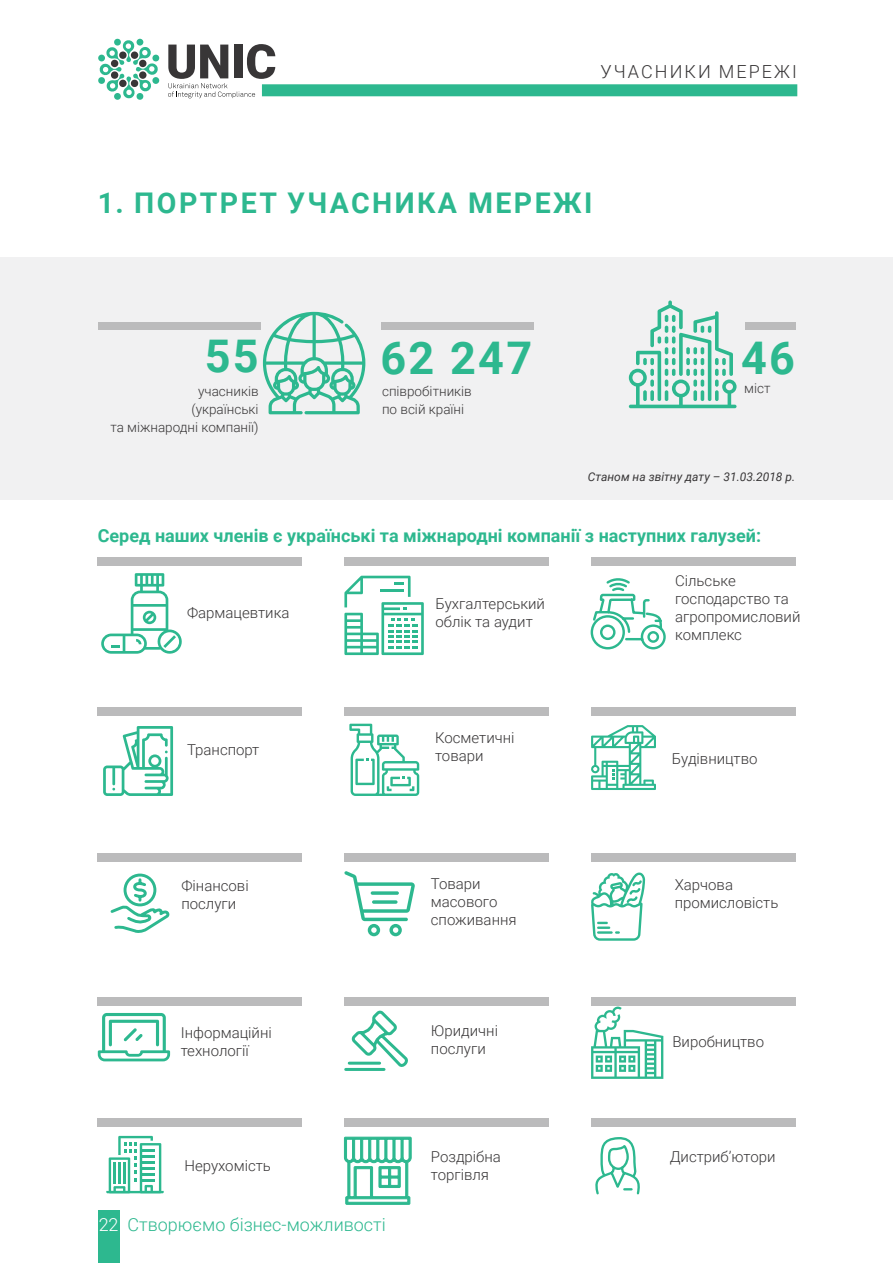
<style>
.page{position:relative;width:893px;height:1263px;background:#fff}
.page>*{position:absolute;margin:0;border:0;box-sizing:border-box;transform-origin:0 0}
.t1{font:700 45px "Roboto";letter-spacing:.05em;color:#2db88f}
.t2{font:700 28.5px "Roboto";letter-spacing:.085em;color:#2db88f}
.t3{font:700 18px "Roboto";color:#2db88f}
.t4{font:300 18px "Roboto";color:#2db88f}
.t5{font:300 18px "Roboto";letter-spacing:.115em;color:#383637}
.t6{font:300 15px/18px "Roboto";color:#383637}
.t7{font:300 13.5px/18px "Roboto";color:#383637;text-align:right}
.t8{font:italic 12px "Roboto";color:#383637}
.s1{color:#fff}
</style>
<div class="page">
<div style="left:262px;top:84px;width:535px;height:12px;background:#2db88f"></div>
<svg style="left:168px;top:44px;width:107px;height:54px"></svg>
<svg style="left:98px;top:38px;width:62px;height:62px"></svg>
<div style="left:98px;top:1210px;width:21px;height:53px;background:#2db88f"></div>
<div style="left:0;top:257px;width:893px;height:243px;background:#f1f1f2"></div>
<div style="left:98px;top:323px;width:163px;height:7px;background:#bbbbbc"></div>
<div style="left:98px;top:557px;width:204px;height:9px;background:#bbbbbc"></div>
<div style="left:98px;top:707px;width:204px;height:9px;background:#bbbbbc"></div>
<div style="left:98px;top:853px;width:204px;height:9px;background:#bbbbbc"></div>
<div style="left:98px;top:997px;width:204px;height:8px;background:#bbbbbc"></div>
<div style="left:98px;top:1118px;width:204px;height:9px;background:#bbbbbc"></div>
<div style="left:344px;top:557px;width:205px;height:9px;background:#bbbbbc"></div>
<div style="left:344px;top:707px;width:205px;height:9px;background:#bbbbbc"></div>
<div style="left:344px;top:853px;width:205px;height:9px;background:#bbbbbc"></div>
<div style="left:344px;top:997px;width:205px;height:8px;background:#bbbbbc"></div>
<div style="left:344px;top:1118px;width:205px;height:9px;background:#bbbbbc"></div>
<div style="left:591px;top:1118px;width:204px;height:9px;background:#bbbbbc"></div>
<div style="left:591px;top:557px;width:204px;height:9px;background:#bbbbbc"></div>
<div style="left:591px;top:707px;width:204px;height:9px;background:#bbbbbc"></div>
<div style="left:591px;top:853px;width:204px;height:9px;background:#bbbbbc"></div>
<div style="left:591px;top:997px;width:204px;height:8px;background:#bbbbbc"></div>
<div style="left:745px;top:323px;width:51px;height:7px;background:#bbbbbc"></div>
<div style="left:381px;top:323px;width:153px;height:7px;background:#bbbbbc"></div>
<svg style="left:629px;top:300px;width:107px;height:108px"></svg>
<svg style="left:263px;top:312px;width:102px;height:102px"></svg>
<svg style="left:101px;top:573px;width:81px;height:81px"></svg>
<svg style="left:344px;top:576px;width:80px;height:79px"></svg>
<svg style="left:110px;top:873px;width:60px;height:60px"></svg>
<svg style="left:590px;top:578px;width:76px;height:72px"></svg>
<svg style="left:591px;top:725px;width:65px;height:65px"></svg>
<svg style="left:349px;top:724px;width:70px;height:72px"></svg>
<svg style="left:591px;top:872px;width:54px;height:69px"></svg>
<svg style="left:344px;top:1010px;width:64px;height:61px"></svg>
<svg style="left:98px;top:1013px;width:72px;height:48px"></svg>
<svg style="left:103px;top:726px;width:70px;height:70px"></svg>
<svg style="left:344px;top:871px;width:71px;height:65px"></svg>
<svg style="left:591px;top:1006px;width:72px;height:73px"></svg>
<svg style="left:106px;top:1136px;width:58px;height:57px"></svg>
<svg style="left:344px;top:1137px;width:67px;height:68px"></svg>
<svg style="left:595px;top:1137px;width:45px;height:58px"></svg>
<p class="t5" style="left:601px;top:59px;width:198px">УЧАСНИКИ МЕРЕЖІ</p>
<h2 class="t2" style="left:98px;top:183px;width:496px">1. ПОРТРЕТ УЧАСНИКА МЕРЕЖІ</h2>
<h1 class="t1" style="left:205px;top:325px;width:55px">55</h1>
<h1 class="t1" style="left:381px;top:327px;width:153px">62 247</h1>
<h1 class="t1" style="left:741px;top:327px;width:55px">46</h1>
<p class="t7" style="left:110px;top:381px;width:150px">учасників<br>(українські<br>та міжнародні компанії)</p>
<p class="t7" style="left:744px;top:379px;width:28px">міст</p>
<p class="t8" style="left:588px;top:468px;width:209px">Станом на звітну дату – 31.03.2018 р.</p>
<p class="t7" style="left:382px;top:381px;width:91px;text-align:left">співробітників по всій країні</p>
<p class="t3" style="left:98px;top:522px;width:665px">Серед наших членів є українські та міжнародні компанії з наступних галузей:</p>
<p class="t6" style="left:187px;top:603px;width:104px">Фармацевтика</p>
<p class="t6" style="left:187px;top:740px;width:74px">Транспорт</p>
<p class="t6" style="left:181px;top:876px;width:69px">Фінансові послуги</p>
<p class="t6" style="left:181px;top:1023px;width:93px">Інформаційні технології</p>
<p class="t6" style="left:184px;top:1155px;width:88px">Нерухомість</p>
<p class="t4" style="left:99px;top:1212px;width:289px"><span class="s1">22</span> Створюємо бізнес-можливості</p>
<p class="t6" style="left:435px;top:595px;width:111px">Бухгалтерський облік та аудит</p>
<p class="t6" style="left:435px;top:728px;width:81px">Косметичні товари</p>
<p class="t6" style="left:431px;top:874px;width:87px">Товари масового споживання</p>
<p class="t6" style="left:431px;top:1021px;width:69px">Юридичні послуги</p>
<p class="t6" style="left:675px;top:571px;width:127px">Сільське господарство та агропромисловий комплекс</p>
<p class="t6" style="left:672px;top:749px;width:87px">Будівництво</p>
<p class="t6" style="left:675px;top:875px;width:105px">Харчова промисловість</p>
<p class="t6" style="left:672px;top:1031px;width:93px">Виробництво</p>
<p class="t6" style="left:431px;top:1147px;width:72px">Роздрібна торгівля</p>
<p class="t6" style="left:670px;top:1147px;width:107px">Дистриб’ютори</p>
</div>
